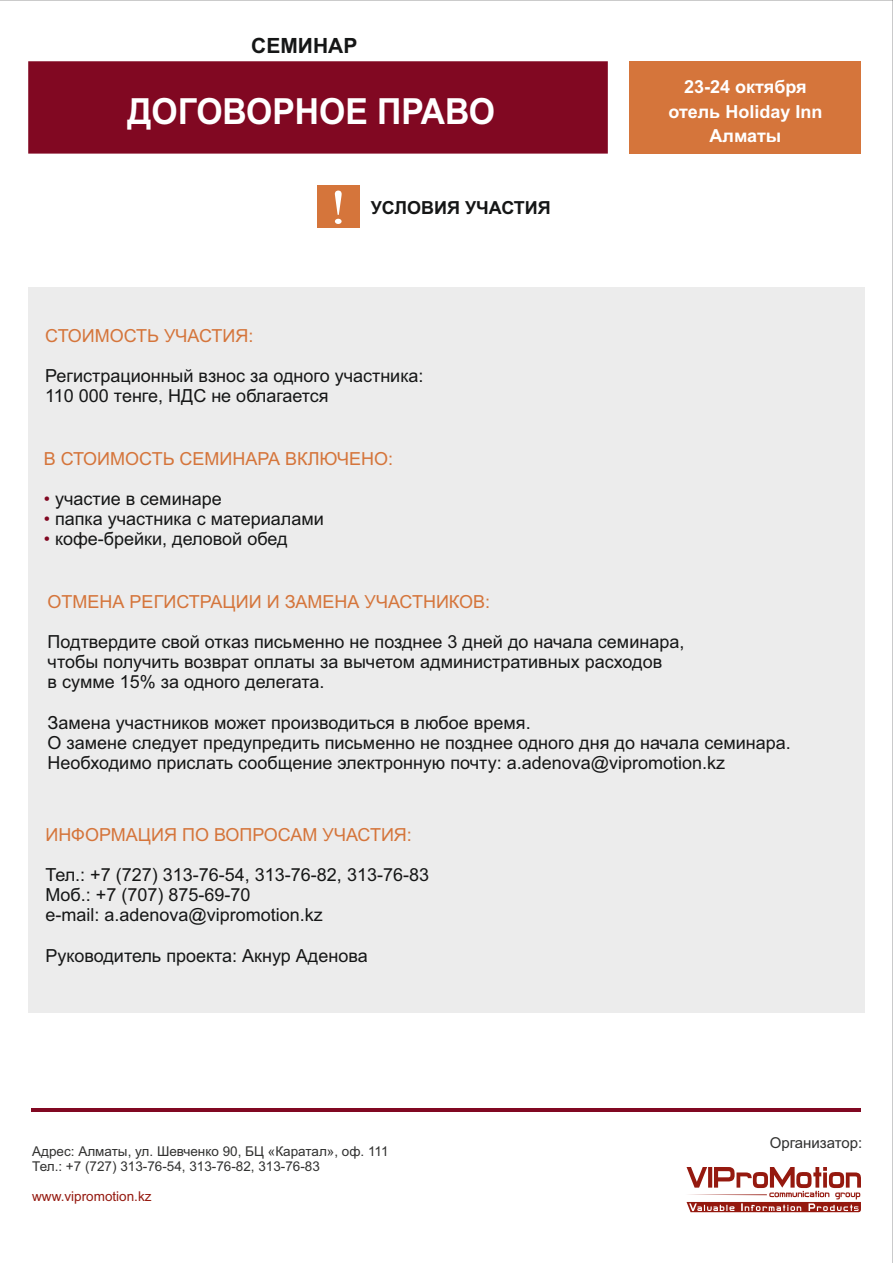
<style>
.page{position:relative;width:893px;height:1263px;background:#fff}
.page>*{position:absolute;margin:0;border:0;box-sizing:border-box;transform-origin:0 0}
.t1{font:700 36px "Arial";color:#fff;scale:.94 1}
.t2{font:700 21px "Arial";color:#151616}
.t3{font:18px/20.1px "Arial";color:#151616}
.t4{font:18px "Arial";color:#d5753b}
.t5{font:700 18px/24.2px "Arial";color:#fff;text-align:center}
.t6{font:700 18px "Arial";color:#151616}
.t7{font:15px "Arial";color:#313130}
.t8{font:13.5px/15.1px "Arial";color:#313130}
.t9{font:13.5px "Arial";color:#95190f}
.s1{color:#810822}
</style>
<div class="page">
<div style="left:28px;top:287px;width:837px;height:726px;background:#ececec"></div>
<div style="left:317px;top:186px;width:43px;height:42px;background:#d5753b"></div>
<svg style="left:335px;top:191px;width:7px;height:33px"></svg>
<hr style="left:32px;top:1109px;width:829px;height:3px;background:#810822">
<svg style="left:686px;top:1167px;width:175px;height:45px"></svg>
<div style="left:28px;top:61px;width:580px;height:93px;background:#810822"></div>
<div style="left:629px;top:61px;width:232px;height:93px;background:#d5753b"></div>
<p class="t2" style="left:251px;top:38px;width:108px">СЕМИНАР</p>
<h1 class="t1" style="left:127px;top:98px;width:392px">ДОГОВОРНОЕ ПРАВО</h1>
<p class="t6" style="left:371px;top:201px;width:182px">УСЛОВИЯ УЧАСТИЯ</p>
<p class="t4" style="left:45px;top:329px;width:210px">СТОИМОСТЬ УЧАСТИЯ:</p>
<p class="t3" style="left:45px;top:367px;width:380px">Регистрационный взнос за одного участника:<br>110 000 тенге, НДС не облагается</p>
<p class="t4" style="left:44px;top:451px;width:351px">В СТОИМОСТЬ СЕМИНАРА ВКЛЮЧЕНО:</p>
<p class="t3" style="left:44px;top:490px;width:179px"><span class="s1">•</span> участие в семинаре</p>
<p class="t3" style="left:44px;top:510px;width:282px"><span class="s1">•</span> папка участника с материалами</p>
<p class="t3" style="left:44px;top:530px;width:245px"><span class="s1">•</span> кофе-брейки, деловой обед</p>
<p class="t5" style="left:668px;top:77px;width:155px">23-24 октября отель Holiday Inn<br>Алматы</p>
<p class="t4" style="left:48px;top:595px;width:444px">ОТМЕНА РЕГИСТРАЦИИ И ЗАМЕНА УЧАСТНИКОВ:</p>
<p class="t3" style="left:48px;top:633px;width:638px">Подтвердите свой отказ письменно не позднее 3 дней до начала семинара, чтобы получить возврат оплаты за вычетом административных расходов<br>в сумме 15% за одного делегата.</p>
<p class="t3" style="left:48px;top:714px;width:745px">Замена участников может производиться в любое время.<br>О замене следует предупредить письменно не позднее одного дня до начала семинара.<br>Необходимо прислать сообщение электронную почту: a.adenova@vipromotion.kz</p>
<p class="t4" style="left:45px;top:828px;width:368px">ИНФОРМАЦИЯ ПО ВОПРОСАМ УЧАСТИЯ:</p>
<p class="t3" style="left:45px;top:866px;width:385px">Тел.: +7 (727) 313-76-54, 313-76-82, 313-76-83<br>Моб.: +7 (707) 875-69-70<br>e-mail: a.adenova@vipromotion.kz</p>
<p class="t3" style="left:45px;top:947px;width:324px">Руководитель проекта: Акнур Аденова</p>
<p class="t8" style="left:32px;top:1145px;width:358px">Адрес: Алматы, ул. Шевченко 90, БЦ «Каратал», оф. 111<br>Тел.: +7 (727) 313-76-54, 313-76-82, 313-76-83</p>
<p class="t9" style="left:32px;top:1192px;width:121px">www.vipromotion.kz</p>
<p class="t7" style="left:770px;top:1137px;width:94px">Организатор:</p>
</div>
